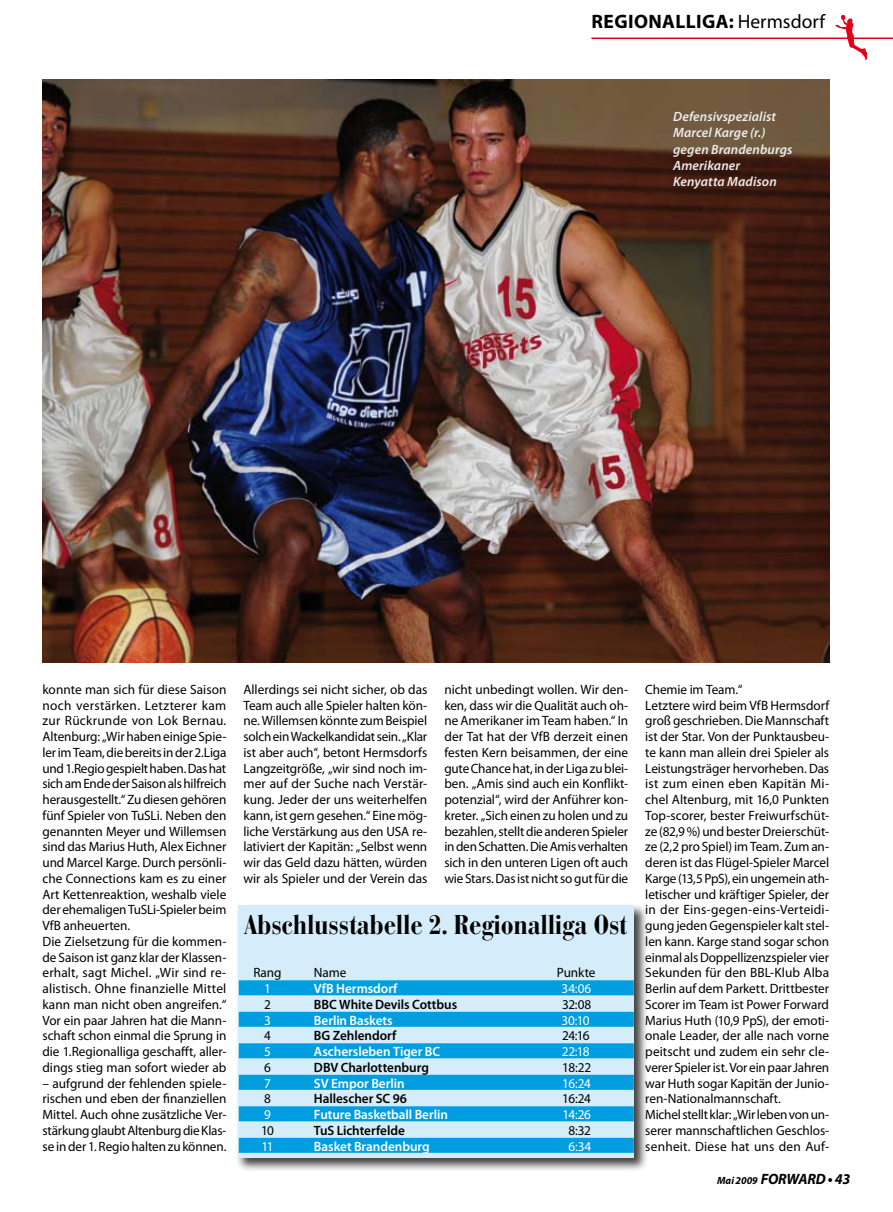
<style>
.page{position:relative;width:893px;height:1212px;background:#fff}
.page>*{position:absolute;margin:0;border:0;box-sizing:border-box;transform-origin:0 0}
.t1{font:700 condensed 27px "Bauer Bodoni";letter-spacing:-.01em;color:#000}
.t2{font:700 19.5px "Myriad Pro";letter-spacing:.02em;color:#000}
.t3{font:italic 700 15px "Myriad Pro";letter-spacing:-.015em;color:#000}
.t4{font:13.5px/15.8px "Myriad Pro";letter-spacing:-.005em;color:#000;text-align:justify}
.t5{font:600 13.5px "Myriad Pro";letter-spacing:-.005em;color:#fff}
.t6{font:600 13.5px "Myriad Pro";letter-spacing:-.005em;color:#000}
.t7{font:italic 600 13.5px/16.2px "Myriad Pro";letter-spacing:.01em;color:#eceded}
.t8{font:13.5px "Myriad Pro";letter-spacing:-.03em;color:#fff}
.s1{font-weight:400}
.s2{font-size:10.5px}
</style>
<div class="page">
<hr style="left:591px;top:38px;width:302px;height:1px;background:#e2001a">
<svg style="left:835px;top:15px;width:32px;height:45px"></svg>
<img style="left:43px;top:80px;width:786px;height:582px">
<div style="left:236px;top:903px;width:419px;height:275px;background:#000;opacity:.75"></div>
<div style="left:238px;top:905px;width:396px;height:253px;background:#d5edfa"></div>
<div style="left:239px;top:980px;width:395px;height:15px;background:#009ee0"></div>
<div style="left:239px;top:1012px;width:395px;height:15px;background:#009ee0"></div>
<div style="left:239px;top:1043px;width:395px;height:15px;background:#009ee0"></div>
<div style="left:239px;top:1075px;width:395px;height:15px;background:#009ee0"></div>
<div style="left:239px;top:1106px;width:395px;height:15px;background:#009ee0"></div>
<div style="left:239px;top:1138px;width:395px;height:15px;background:#009ee0"></div>
<h2 class="t2" style="left:592px;top:8px;width:235px">REGIONALLIGA: <span class="s1">Hermsdorf</span></h2>
<p class="t7" style="left:673px;top:108px;width:121px">Defensivspezialist<br>Marcel Karge (r.) gegen Brandenburgs<br>Amerikaner<br>Kenyatta Madison</p>
<p class="t4" style="left:43px;top:681px;width:185px;text-align:left">konnte man sich für diese Saison noch verstärken. Letzterer kam zur Rückrunde von Lok Bernau.<br>Altenburg: „Wir haben einige Spie&shy;ler im Team, die bereits in der 2.Liga und 1.Regio gespielt haben. Das hat sich am Ende der Saison als hilfreich herausgestellt.“ Zu diesen gehören fünf Spieler von TuSLi. Neben den genannten Meyer und Willemsen sind das Marius Huth, Alex Eichner und Marcel Karge. Durch persönli&shy;che Connections kam es zu einer Art Kettenreaktion, weshalb viele der ehemaligen TuSLi-Spieler beim VfB anheuerten.<br>Die Zielsetzung für die kommen&shy;de Saison ist ganz klar der Klassen&shy;erhalt, sagt Michel. „Wir sind re&shy;alistisch. Ohne finanzielle Mittel kann man nicht oben angreifen.“ Vor ein paar Jahren hat die Mann&shy;schaft schon einmal die Sprung in die 1.Regionalliga geschafft, aller&shy;dings stieg man sofort wieder ab</p>
<p class="t4" style="left:43px;top:1075px;width:185px">– aufgrund der fehlenden spiele&shy;rischen und eben der finanziellen Mittel. Auch ohne zusätzliche Ver&shy;stärkung glaubt Altenburg die Klas&shy;se in der 1. Regio halten zu können.</p>
<p class="t4" style="left:243px;top:681px;width:185px">Allerdings sei nicht sicher, ob das Team auch alle Spieler halten kön&shy;ne. Willemsen könnte zum Beispiel solch ein Wackelkandidat sein. „Klar ist aber auch“, betont Hermsdorfs Langzeitgröße, „wir sind noch im&shy;mer auf der Suche nach Verstär&shy;kung. Jeder der uns weiterhelfen kann, ist gern gesehen.“ Eine mög&shy;liche Verstärkung aus den USA re&shy;lativiert der Kapitän: „Selbst wenn wir das Geld dazu hätten, würden wir als Spieler und der Verein das</p>
<p class="t4" style="left:444px;top:681px;width:185px">nicht unbedingt wollen. Wir den&shy;ken, dass wir die Qualität auch oh&shy;ne Amerikaner im Team haben.“ In der Tat hat der VfB derzeit einen festen Kern beisammen, der eine gute Chance hat, in der Liga zu blei&shy;ben. „Amis sind auch ein Konflikt&shy;potenzial“, wird der Anführer kon&shy;kreter. „Sich einen zu holen und zu bezahlen, stellt die anderen Spieler in den Schatten. Die Amis verhalten sich in den unteren Ligen oft auch wie Stars. Das ist nicht so gut für die</p>
<p class="t4" style="left:645px;top:681px;width:185px;text-align:left">Chemie im Team.“<br>Letztere wird beim VfB Hermsdorf groß geschrieben. Die Mannschaft ist der Star. Von der Punktausbeu&shy;te kann man allein drei Spieler als Leistungsträger hervorheben. Das ist zum einen eben Kapitän Mi&shy;chel Altenburg, mit 16,0 Punkten Top-scorer, bester Freiwurfschüt&shy;ze (82,9 %) und bester Dreierschüt&shy;ze (2,2 pro Spiel) im Team. Zum an&shy;deren ist das Flügel-Spieler Marcel Karge (13,5 PpS), ein ungemein ath&shy;letischer und kräftiger Spieler, der in der Eins-gegen-eins-Verteidi&shy;gung jeden Gegenspieler kalt stel&shy;len kann. Karge stand sogar schon einmal als Doppellizenzspieler vier Sekunden für den BBL-Klub Alba Berlin auf dem Parkett. Drittbester Scorer im Team ist Power Forward Marius Huth (10,9 PpS), der emoti&shy;onale Leader, der alle nach vorne peitscht und zudem ein sehr cle&shy;verer Spieler ist. Vor ein paar Jahren war Huth sogar Kapitän der Junio&shy;ren-Nationalmannschaft.<br>Michel stellt klar: „Wir leben von un&shy;serer mannschaftlichen Geschlos&shy;senheit. Diese hat uns den Auf-</p>
<h1 class="t1" style="left:244px;top:909px;width:384px">Abschlusstabelle 2. Regionalliga Ost</h1>
<p class="t4" style="left:253px;top:965px;width:29px">Rang</p>
<p class="t4" style="left:314px;top:965px;width:34px">Name</p>
<p class="t4" style="left:557px;top:965px;width:40px">Punkte</p>
<p class="t8" style="left:264px;top:980px;width:8px">1</p>
<p class="t5" style="left:314px;top:980px;width:85px">VfB Hermsdorf</p>
<p class="t8" style="left:562px;top:980px;width:31px">34:06</p>
<p class="t4" style="left:264px;top:996px;width:8px">2</p>
<p class="t6" style="left:314px;top:996px;width:145px">BBC White Devils Cottbus</p>
<p class="t4" style="left:562px;top:996px;width:31px">32:08</p>
<p class="t8" style="left:264px;top:1012px;width:8px">3</p>
<p class="t5" style="left:314px;top:1011px;width:80px">Berlin Baskets</p>
<p class="t8" style="left:562px;top:1012px;width:30px">30:10</p>
<p class="t4" style="left:264px;top:1028px;width:8px">4</p>
<p class="t6" style="left:314px;top:1027px;width:84px">BG Zehlendorf</p>
<p class="t4" style="left:562px;top:1028px;width:29px">24:16</p>
<p class="t8" style="left:264px;top:1043px;width:8px">5</p>
<p class="t5" style="left:314px;top:1043px;width:128px">Aschersleben Tiger BC</p>
<p class="t8" style="left:562px;top:1043px;width:29px">22:18</p>
<p class="t4" style="left:264px;top:1059px;width:8px">6</p>
<p class="t6" style="left:314px;top:1059px;width:116px">DBV Charlottenburg</p>
<p class="t4" style="left:562px;top:1059px;width:30px">18:22</p>
<p class="t8" style="left:264px;top:1075px;width:8px">7</p>
<p class="t5" style="left:314px;top:1074px;width:92px">SV Empor Berlin</p>
<p class="t8" style="left:562px;top:1075px;width:30px">16:24</p>
<p class="t4" style="left:264px;top:1091px;width:8px">8</p>
<p class="t6" style="left:314px;top:1090px;width:94px">Hallescher SC 96</p>
<p class="t4" style="left:562px;top:1091px;width:30px">16:24</p>
<p class="t8" style="left:264px;top:1106px;width:8px">9</p>
<p class="t5" style="left:314px;top:1106px;width:135px">Future Basketball Berlin</p>
<p class="t8" style="left:562px;top:1106px;width:30px">14:26</p>
<p class="t4" style="left:261px;top:1122px;width:14px">10</p>
<p class="t6" style="left:314px;top:1122px;width:92px">TuS Lichterfelde</p>
<p class="t4" style="left:568px;top:1122px;width:24px">8:32</p>
<p class="t8" style="left:261px;top:1138px;width:14px">11</p>
<p class="t5" style="left:314px;top:1137px;width:117px">Basket Brandenburg</p>
<p class="t8" style="left:568px;top:1138px;width:24px">6:34</p>
<p class="t3" style="left:717px;top:1169px;width:135px"><span class="s2">MAI 2009</span> FORWARD • 43</p>
</div>
